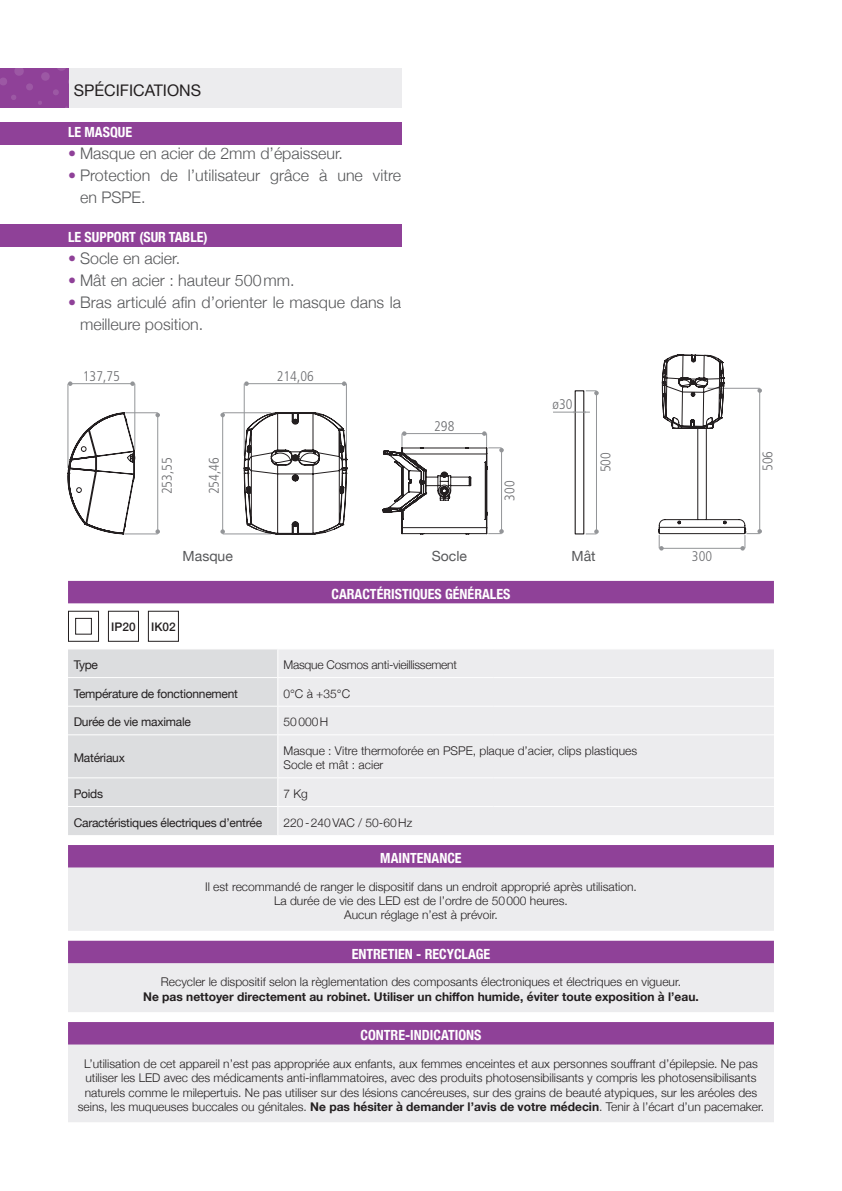
<style>
.page{position:relative;width:842px;height:1191px;background:#fff}
.page>*{position:absolute;margin:0;border:0;box-sizing:border-box;transform-origin:0 0}
.t1{font:300 16px/22px "Helvetica Neue";color:#57585a}
.t2{font:16px "Helvetica Neue";color:#231f20}
.t3{font:700 condensed 14px "Helvetica Neue";color:#fff}
.t4{font:300 condensed 14px "Frutiger LT";color:#6c6d70}
.t5{font:14px "Helvetica Neue";color:#57585a}
.t6{font:300 12px/14.4px "Helvetica Neue";color:#231f20;text-align:center}
.t7{font:12px "Helvetica Neue";letter-spacing:-.02em;color:#231f20}
.t8{font:700 12px "Helvetica Neue";color:#231f20}
.t9{font:300 12px "Helvetica Neue";letter-spacing:-.02em;color:#231f20}
.t10{font:500 11.8px "Helvetica Neue";color:#231f20}
.s1{color:#8f4198}
.s2{font-weight:700}
</style>
<div class="page">
<div style="left:68px;top:581px;width:706px;height:22px;background:#8f4198"></div>
<svg style="left:68px;top:845px;width:706px;height:277px;background:#d6c3da"></svg>
<svg style="left:68px;top:603px;width:706px;height:232px"></svg>
<div style="left:108px;top:611px;width:31px;height:31px;border:1px solid #231f20"></div>
<div style="left:148px;top:611px;width:31px;height:31px;border:1px solid #231f20"></div>
<div style="left:0;top:122px;width:401px;height:23px;background:#8f4198"></div>
<div style="left:0;top:225px;width:401px;height:22px;background:#8f4198"></div>
<div style="left:68px;top:68px;width:333px;height:40px;background:#ececee"></div>
<div style="left:0;top:68px;width:68px;height:40px;background:#8f4198"></div>
<svg style="left:57px;top:68px;width:9px;height:3px"></svg>
<svg style="left:14px;top:68px;width:10px;height:8px"></svg>
<svg style="left:41px;top:72px;width:9px;height:9px"></svg>
<svg style="left:0;top:78px;width:7px;height:7px"></svg>
<svg style="left:26px;top:83px;width:7px;height:7px"></svg>
<svg style="left:53px;top:89px;width:6px;height:6px"></svg>
<svg style="left:11px;top:95px;width:5px;height:5px"></svg>
<svg style="left:38px;top:101px;width:4px;height:4px"></svg>
<svg style="left:658px;top:354px;width:104px;height:196px"></svg>
<hr style="left:222px;top:415px;width:1px;height:117px;background:#939598">
<svg style="left:220px;top:529px;width:5px;height:5px"></svg>
<svg style="left:220px;top:413px;width:5px;height:4px"></svg>
<hr style="left:223px;top:533px;width:48px;height:1px;background:#939598">
<hr style="left:223px;top:412px;width:48px;height:1px;background:#939598">
<hr style="left:246px;top:383px;width:98px;height:1px;background:#939598">
<svg style="left:244px;top:381px;width:5px;height:5px"></svg>
<svg style="left:342px;top:381px;width:4px;height:5px"></svg>
<hr style="left:244px;top:384px;width:1px;height:72px;background:#939598">
<hr style="left:346px;top:384px;width:1px;height:72px;background:#939598">
<hr style="left:70px;top:383px;width:63px;height:1px;background:#939598">
<svg style="left:68px;top:381px;width:4px;height:5px"></svg>
<svg style="left:130px;top:381px;width:5px;height:5px"></svg>
<hr style="left:68px;top:384px;width:1px;height:84px;background:#939598">
<hr style="left:134px;top:384px;width:1px;height:65px;background:#939598">
<hr style="left:157px;top:415px;width:1px;height:117px;background:#939598">
<svg style="left:155px;top:529px;width:5px;height:5px"></svg>
<svg style="left:155px;top:413px;width:5px;height:4px"></svg>
<hr style="left:124px;top:533px;width:34px;height:1px;background:#939598">
<hr style="left:125px;top:412px;width:33px;height:1px;background:#939598">
<svg style="left:243px;top:412px;width:104px;height:122px"></svg>
<svg style="left:67px;top:412px;width:68px;height:122px"></svg>
<svg style="left:382px;top:431px;width:122px;height:103px"></svg>
<hr style="left:596px;top:393px;width:1px;height:139px;background:#939598">
<svg style="left:586px;top:529px;width:13px;height:5px"></svg>
<svg style="left:586px;top:390px;width:13px;height:5px"></svg>
<div style="left:575px;top:390px;width:9px;height:144px;border:1px solid #231f20"></div>
<svg style="left:553px;top:411px;width:37px;height:2px"></svg>
<p class="t2" style="left:74px;top:78px;width:129px">SPÉCIFICATIONS</p>
<p class="t3" style="left:68px;top:121px;width:66px">LE MASQUE</p>
<p class="t1" style="left:68px;top:141px;width:276px"><span class="s1">•</span> Masque en acier de 2mm d’épaisseur.</p>
<p class="t1" style="left:80px;top:163px;width:323px;text-indent:-12px"><span class="s1">•</span> Protection de l’utilisateur grâce à une vitre en PSPE.</p>
<p class="t3" style="left:68px;top:226px;width:141px">LE SUPPORT (SUR TABLE)</p>
<p class="t1" style="left:68px;top:246px;width:114px"><span class="s1">•</span> Socle en acier.</p>
<p class="t1" style="left:68px;top:268px;width:228px"><span class="s1">•</span> Mât en acier : hauteur 500mm.</p>
<p class="t1" style="left:80px;top:290px;width:323px;text-indent:-12px"><span class="s1">•</span> Bras articulé afin d’orienter le masque dans la meilleure position.</p>
<p class="t4" style="left:79px;top:368px;width:38px">214,06</p>
<p class="t4" style="left:83px;top:368px;width:38px">137,75</p>
<p class="t4" style="left:236px;top:368px;width:79px">137,75 214,06</p>
<p class="t4" style="left:553px;top:396px;width:21px">ø30</p>
<p class="t4" style="left:434px;top:418px;width:22px">298</p>
<p class="t4" style="left:159px;top:494px;width:38px;rotate:-90deg">253,55</p>
<p class="t4" style="left:206px;top:494px;width:38px;rotate:-90deg">254,46</p>
<p class="t4" style="left:502px;top:501px;width:22px;rotate:-90deg">300</p>
<p class="t4" style="left:598px;top:472px;width:22px;rotate:-90deg">500</p>
<p class="t5" style="left:183px;top:546px;width:52px">Masque</p>
<p class="t5" style="left:432px;top:546px;width:37px">Socle</p>
<p class="t5" style="left:571px;top:546px;width:26px">Mât</p>
<p class="t4" style="left:584px;top:548px;width:22px">300</p>
<p class="t3" style="left:332px;top:582px;width:180px">CARACTÉRISTIQUES GÉNÉRALES</p>
<p class="t10" style="left:111px;top:617px;width:26px">IP20</p>
<p class="t10" style="left:151px;top:617px;width:26px">IK02</p>
<p class="t7" style="left:74px;top:656px;width:26px">Type</p>
<p class="t9" style="left:283px;top:655px;width:175px">Masque Cosmos anti-vieillissement</p>
<p class="t7" style="left:74px;top:684px;width:166px">Température de fonctionnement</p>
<p class="t6" style="left:283px;top:685px;width:68px">0°C à +35°C</p>
<p class="t7" style="left:74px;top:713px;width:119px">Durée de vie maximale</p>
<p class="t6" style="left:283px;top:714px;width:46px">50000H</p>
<p class="t7" style="left:74px;top:749px;width:53px">Matériaux</p>
<p class="t6" style="left:283px;top:742px;width:355px">Masque : Vitre thermoforée en PSPE, plaque d’acier, clips plastiques</p>
<p class="t6" style="left:283px;top:757px;width:101px">Socle et mât : acier</p>
<p class="t4" style="left:692px;top:548px;width:22px">300</p>
<p class="t4" style="left:760px;top:471px;width:22px;rotate:-90deg">506</p>
<p class="t7" style="left:74px;top:785px;width:31px">Poids</p>
<p class="t6" style="left:283px;top:785px;width:26px">7 Kg</p>
<p class="t7" style="left:74px;top:813px;width:190px">Caractéristiques électriques d’entrée</p>
<p class="t6" style="left:283px;top:814px;width:130px">220-240VAC / 50-60Hz</p>
<p class="t3" style="left:380px;top:846px;width:83px">MAINTENANCE</p>
<p class="t6" style="left:205px;top:878px;width:433px">Il est recommandé de ranger le dispositif dans un endroit approprié après utilisation.<br>La durée de vie des LED est de l’ordre de 50000 heures.<br>Aucun réglage n’est à prévoir.</p>
<p class="t3" style="left:352px;top:942px;width:140px">ENTRETIEN - RECYCLAGE</p>
<p class="t6" style="left:161px;top:974px;width:522px">Recycler le dispositif selon la règlementation des composants électroniques et électriques en vigueur.</p>
<p class="t8" style="left:143px;top:987px;width:557px">Ne pas nettoyer directement au robinet. Utiliser un chiffon humide, éviter toute exposition à l’eau.</p>
<p class="t3" style="left:360px;top:1023px;width:123px">CONTRE-INDICATIONS</p>
<p class="t6" style="left:78px;top:1055px;width:688px">L’utilisation de cet appareil n’est pas appropriée aux enfants, aux femmes enceintes et aux personnes souffrant d’épilepsie. Ne pas utiliser les LED avec des médicaments anti-inflammatoires, avec des produits photosensibilisants y compris les photosensibilisants naturels comme le milepertuis. Ne pas utiliser sur des lésions cancéreuses, sur des grains de beauté atypiques, sur les aréoles des seins, les muqueuses buccales ou génitales. <span class="s2">Ne pas hésiter à demander l’avis de votre médecin</span>. Tenir à l’écart d’un pacemaker.</p>
</div>
